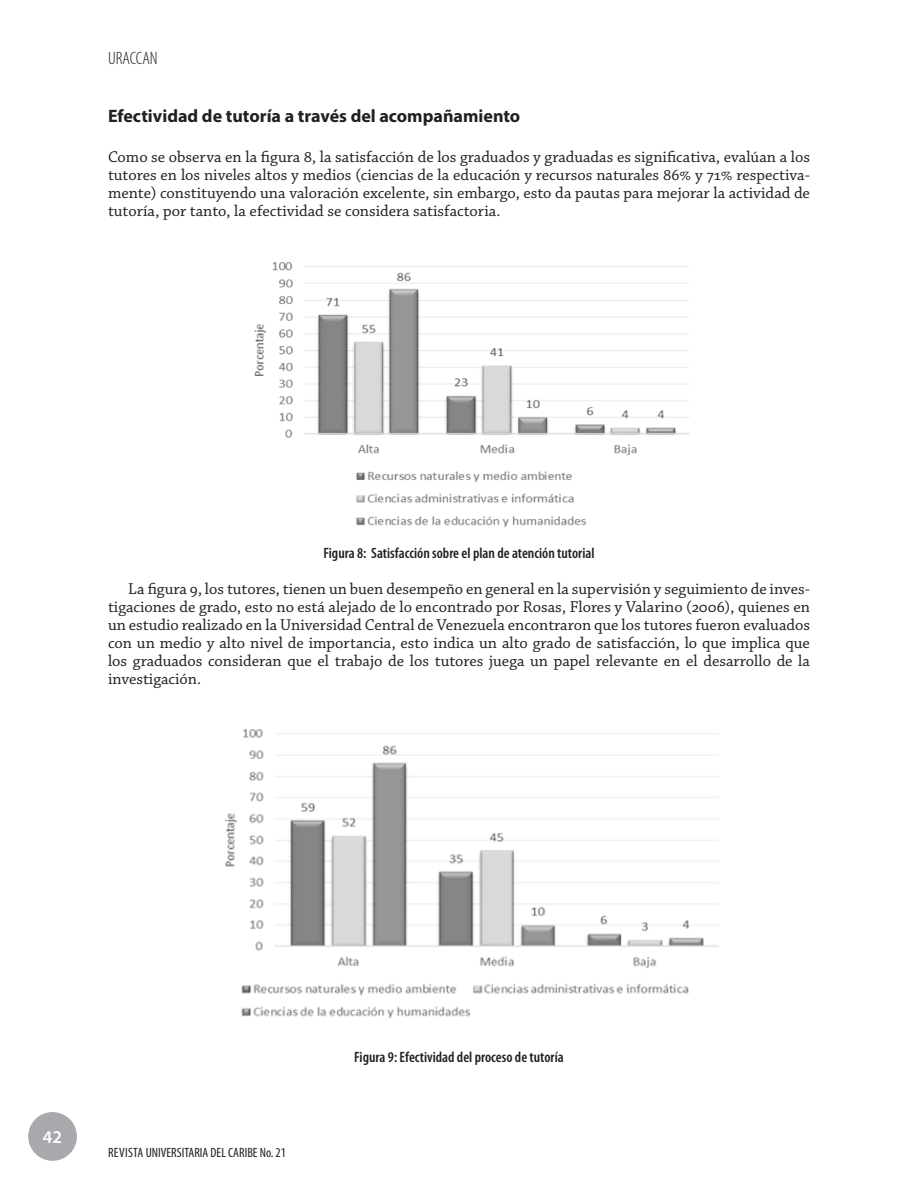
<style>
.page{position:relative;width:918px;height:1188px;background:#fff}
.page>*{position:absolute;margin:0;border:0;box-sizing:border-box;transform-origin:0 0}
.t1{font:700 18px "Myriad Pro";color:#231f20}
.t2{font:300 condensed 18px "Myriad Pro";color:#231f20}
.t3{font:600 18px "Myriad Pro";color:#fff}
.t4{font:16.5px/18px "Chaparral Pro";color:#231f20;text-align:justify}
.t5{font:600 condensed 15px "Myriad Pro";color:#231f20}
.t6{font:condensed 13.5px "Myriad Pro";color:#231f20}
</style>
<div class="page">
<div style="left:28px;top:1112px;width:49px;height:49px;background:#a8a9ad;border-radius:50%"></div>
<img style="left:254px;top:262px;width:436px;height:265px">
<img style="left:225px;top:729px;width:494px;height:289px">
<p class="t2" style="left:108px;top:48px;width:51px">URACCAN</p>
<p class="t1" style="left:108px;top:104px;width:414px">Efectividad de tutoría a través del acompañamiento</p>
<p class="t4" style="left:108px;top:148px;width:704px">Como se observa en la figura 8, la satisfacción de los graduados y graduadas es significativa, evalúan a los tutores en los niveles altos y medios (ciencias de la educación y recursos naturales 86% y 71% respectiva&shy;mente) constituyendo una valoración excelente, sin embargo, esto da pautas para mejorar la actividad de tutoría, por tanto, la efectividad se considera satisfactoria.</p>
<p class="t5" style="left:323px;top:545px;width:273px">Figura 8: Satisfacción sobre el plan de atención tutorial</p>
<p class="t4" style="left:108px;top:580px;width:704px;text-indent:20px">La figura 9, los tutores, tienen un buen desempeño en general en la supervisión y seguimiento de inves&shy;tigaciones de grado, esto no está alejado de lo encontrado por Rosas, Flores y Valarino (2006), quienes en un estudio realizado en la Universidad Central de Venezuela encontraron que los tutores fueron evaluados con un medio y alto nivel de importancia, esto indica un alto grado de satisfacción, lo que implica que los graduados consideran que el trabajo de los tutores juega un papel relevante en el desarrollo de la investigación.</p>
<p class="t3" style="left:43px;top:1126px;width:21px">42</p>
<p class="t6" style="left:108px;top:1145px;width:179px">REVISTA UNIVERSITARIA DEL CARIBE No. 21</p>
<p class="t5" style="left:354px;top:1049px;width:211px">Figura 9: Efectividad del proceso de tutoría</p>
</div>
